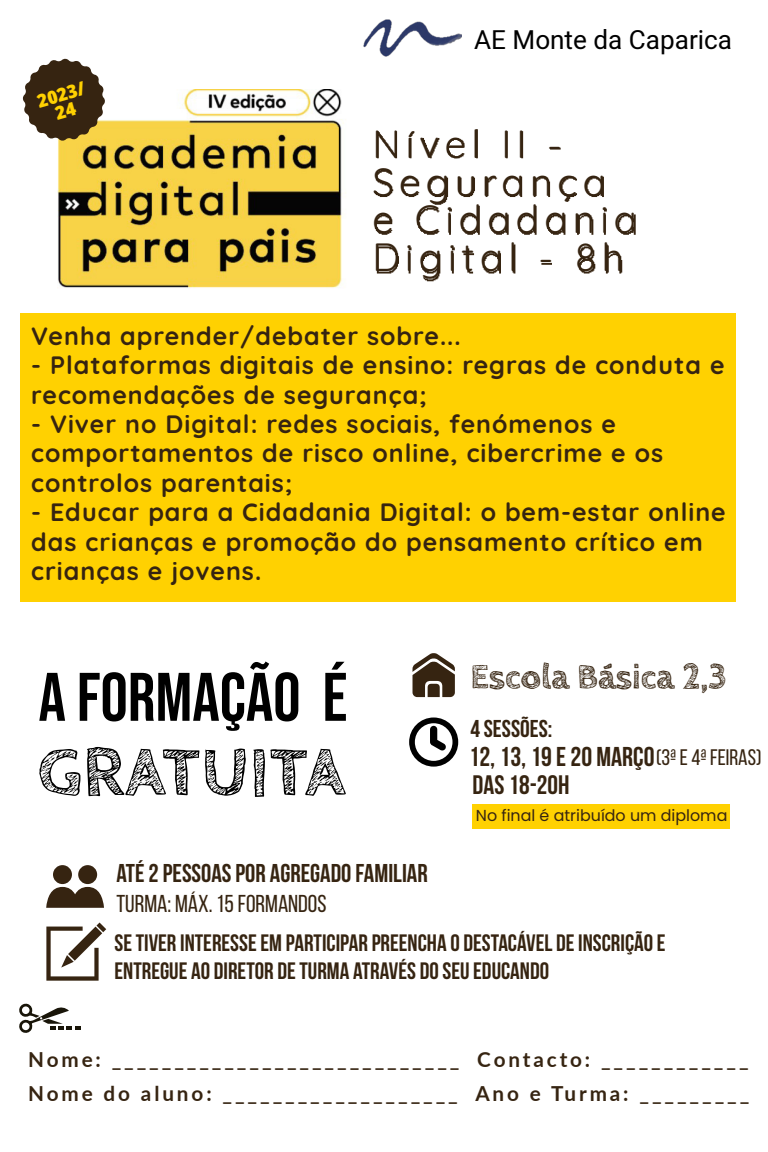
<style>
.page{position:relative;width:768px;height:1152px;background:#fff}
.page>*{position:absolute;margin:0;border:0;box-sizing:border-box;transform-origin:0 0}
.t1{font:700 72.4px "Cabin Sketch";color:#000}
.t2{font:68.4px "Bebas Neue";color:#000}
.t3{font:38.4px/38px "Quicksand";letter-spacing:.14em;color:#362411}
.t4{font:700 35.6px "Cabin Sketch";color:#362411}
.t5{font:27.2px "Bebas Neue";color:#362411}
.t6{font:26.8px "Bebas Neue";color:#362411}
.t7{font:26px "Heebo";color:#000}
.t8{font:25.6px "Bebas Neue";color:#362411}
.t9{font:700 25.2px/29.6px "Quicksand";letter-spacing:.04em;color:#362411}
.t10{font:24.4px "Bebas Neue";color:#362411}
.t11{font:24.4px "Bebas Neue";color:#362411}
.t12{font:23.6px/27.6px "Bebas Neue";color:#362411}
.t13{font:22.4px "Bebas Neue";color:#362411}
.t14{font:700 20.8px/34.4px "Lato";letter-spacing:.14em;color:#362411}
.t15{font:900 18.4px/16.4px "Noto Sans Display";color:#ffd101;text-align:center}
.t16{font:16px "Poppins";color:#362411}
</style>
<div class="page">
<div style="left:20px;top:314px;width:715px;height:288px;background:#ffd101"></div>
<img style="left:363px;top:20px;width:99px;height:36px">
<img style="left:374px;top:129px;width:262px;height:153px">
<svg style="left:412px;top:653px;width:43px;height:44px"></svg>
<svg style="left:409px;top:718px;width:49px;height:49px"></svg>
<svg style="left:46px;top:865px;width:58px;height:43px"></svg>
<svg style="left:46px;top:923px;width:60px;height:58px"></svg>
<svg style="left:19px;top:1003px;width:61px;height:30px"></svg>
<div style="left:473px;top:805px;width:257px;height:24px;background:#ffd101"></div>
<img style="left:58px;top:90px;width:286px;height:198px">
<svg style="left:22px;top:58px;width:83px;height:83px"></svg>
<p class="t15" style="left:35px;top:93px;width:50px;rotate:-16deg">2023/<br>24</p>
<p class="t7" style="left:474px;top:22px;width:259px">AE Monte da Caparica</p>
<h3 class="t3" style="left:372px;top:121px;width:266px">Nível II -<br>Segurança<br>e Cidadania<br>Digital - 8h</h3>
<p class="t9" style="left:31px;top:319px;width:431px">Venha aprender/debater sobre...</p>
<p class="t9" style="left:31px;top:348px;width:695px">- Plataformas digitais de ensino: regras de conduta e recomendações de segurança;</p>
<p class="t9" style="left:31px;top:407px;width:633px">- Viver no Digital: redes sociais, fenómenos e comportamentos de risco online, cibercrime e os controlos parentais;</p>
<p class="t9" style="left:31px;top:495px;width:696px">- Educar para a Cidadania Digital: o bem-estar online das crianças e promoção do pensamento crítico em crianças e jovens.</p>
<h2 class="t2" style="left:38px;top:658px;width:310px">A FORMAÇÃO É</h2>
<h1 class="t1" style="left:37px;top:732px;width:310px">GRATUITA</h1>
<p class="t8" style="left:116px;top:859px;width:313px">ATÉ 2 PESSOAS POR AGREGADO FAMILIAR</p>
<p class="t10" style="left:116px;top:890px;width:212px">TURMA: MÁX. 15 FORMANDOS</p>
<h3 class="t4" style="left:470px;top:657px;width:258px">Escola Básica 2,3</h3>
<p class="t11" style="left:470px;top:715px;width:84px">4 SESSÕES:</p>
<p class="t5" style="left:469px;top:742px;width:187px">12, 13, 19 E 20 MARÇO</p>
<p class="t13" style="left:656px;top:745px;width:107px">(3ª E 4ª FEIRAS)</p>
<p class="t6" style="left:473px;top:770px;width:98px">DAS 18-20H</p>
<p class="t16" style="left:476px;top:806px;width:253px">No final é atribuído um diploma</p>
<p class="t12" style="left:114px;top:929px;width:553px">SE TIVER INTERESSE EM PARTICIPAR PREENCHA O DESTACÁVEL DE INSCRIÇÃO E<br>ENTREGUE AO DIRETOR DE TURMA ATRAVÉS DO SEU EDUCANDO</p>
<p class="t14" style="left:28px;top:1041px;width:433px">Nome: ____________________________<br>Nome do aluno: ___________________</p>
<p class="t14" style="left:475px;top:1041px;width:276px">Contacto: ____________<br>Ano e Turma: _________</p>
</div>
